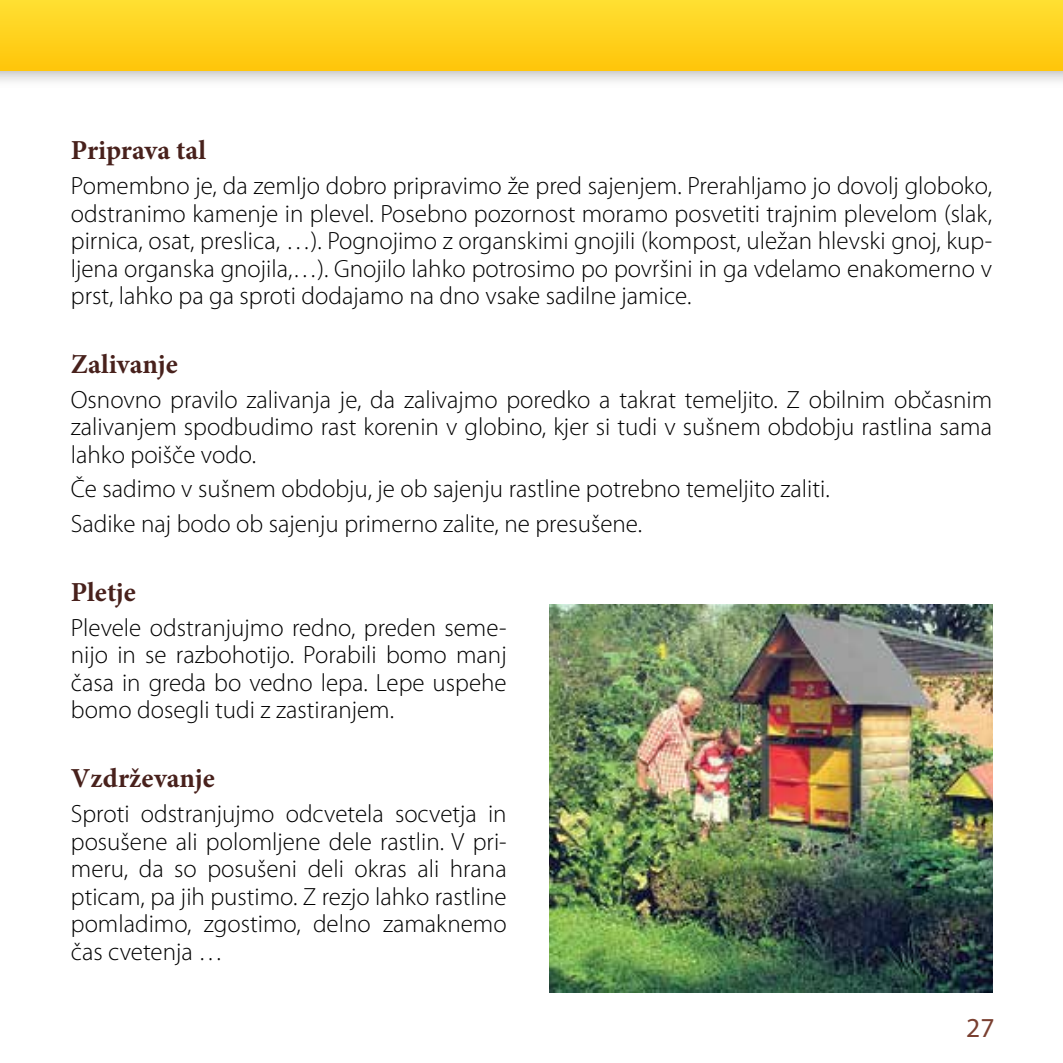
<style>
.page{position:relative;width:1063px;height:1063px;background:#fff}
.page>*{position:absolute;margin:0;border:0;box-sizing:border-box;transform-origin:0 0}
.t1{font:700 27.5px "Minion Pro";color:#48211c}
.t2{font:27.5px "Myriad Pro";color:#7a4031}
.t3{font:300 25px/27.5px "Myriad Pro";color:#000;text-align:justify}
</style>
<div class="page">
<div style="left:0;top:0;width:1063px;height:89px;background:#000;opacity:.3"></div>
<div style="left:0;top:0;width:1063px;height:71px;background:linear-gradient(to bottom,#ffe033,#ffc509)"></div>
<img style="left:549px;top:604px;width:443px;height:388px">
<p class="t1" style="left:71px;top:131px;width:137px">Priprava tal</p>
<p class="t3" style="left:71px;top:172px;width:923px">Pomembno je, da zemljo dobro pripravimo že pred sajenjem. Prerahljamo jo dovolj globoko, odstranimo kamenje in plevel. Posebno pozornost moramo posvetiti trajnim plevelom (slak, pirnica, osat, preslica, …). Pognojimo z organskimi gnojili (kompost, uležan hlevski gnoj, kup&shy;ljena organska gnojila,…). Gnojilo lahko potrosimo po površini in ga vdelamo enakomerno v prst, lahko pa ga sproti dodajamo na dno vsake sadilne jamice.</p>
<p class="t1" style="left:71px;top:345px;width:108px">Zalivanje</p>
<p class="t3" style="left:71px;top:386px;width:923px">Osnovno pravilo zalivanja je, da zalivajmo poredko a takrat temeljito. Z obilnim občasnim zalivanjem spodbudimo rast korenin v globino, kjer si tudi v sušnem obdobju rastlina sama lahko poišče vodo.</p>
<p class="t3" style="left:71px;top:472px;width:760px;line-height:34.5px">Če sadimo v sušnem obdobju, je ob sajenju rastline potrebno temeljito zaliti.<br>Sadike naj bodo ob sajenju primerno zalite, ne presušene.</p>
<p class="t1" style="left:71px;top:573px;width:67px">Pletje</p>
<p class="t3" style="left:71px;top:614px;width:437px">Plevele odstranjujmo redno, preden seme&shy;nijo in se razbohotijo. Porabili bomo manj časa in greda bo vedno lepa. Lepe uspehe bomo dosegli tudi z zastiranjem.</p>
<p class="t1" style="left:71px;top:759px;width:145px">Vzdrževanje</p>
<p class="t3" style="left:71px;top:800px;width:437px">Sproti odstranjujmo odcvetela socvetja in posušene ali polomljene dele rastlin. V pri&shy;meru, da so posušeni deli okras ali hrana pticam, pa jih pustimo. Z rezjo lahko rastline pomladimo, zgostimo, delno zamaknemo čas cvetenja …</p>
<p class="t2" style="left:966px;top:1011px;width:30px">27</p>
</div>
